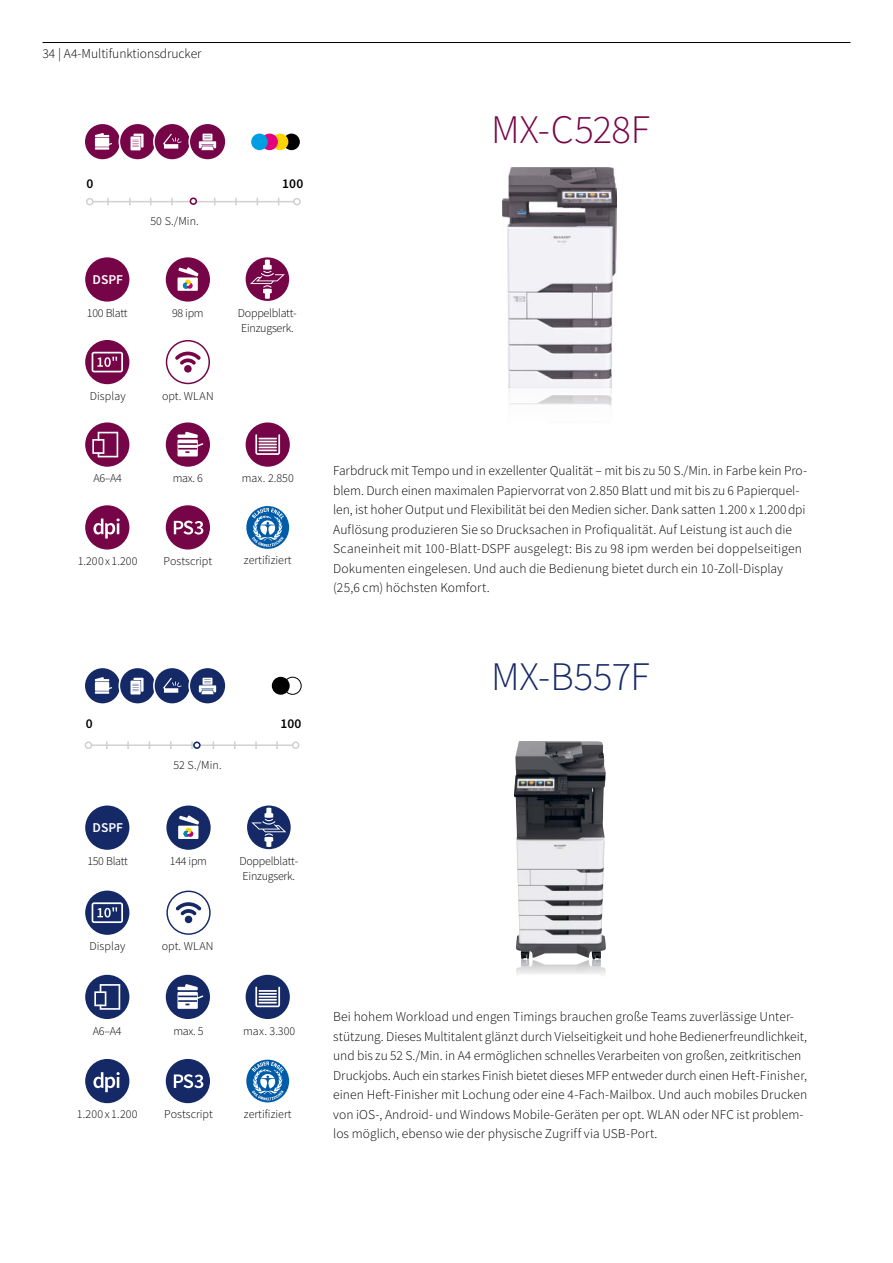
<style>
.page{position:relative;width:893px;height:1263px;background:#fff}
.page>*{position:absolute;margin:0;border:0;box-sizing:border-box;transform-origin:0 0}
.t1{font:300 40.5px "Source Sans Pro";letter-spacing:-.01em;color:#152967}
.t2{font:300 40.5px "Source Sans Pro";letter-spacing:-.005em;color:#760548}
.t3{font:300 13.5px/19.5px "Source Sans Pro";color:#000}
.t4{font:600 13.5px "Source Sans Pro";color:#fff}
.t5{font:600 13.5px "Source Sans Pro";letter-spacing:.01em;color:#000}
.t6{font:300 12px "Source Sans Pro";color:#000}
.t7{font:300 12px/15px "Source Sans Pro";letter-spacing:-.02em;color:#000}
</style>
<div class="page">
<img style="left:514px;top:741px;width:81px;height:218px">
<img style="left:516px;top:959px;width:89px;height:15px">
<img style="left:503px;top:168px;width:113px;height:238px">
<div style="left:166px;top:805px;width:45px;height:45px;background:#152967;border-radius:50%"></div>
<div style="left:178px;top:826px;width:20px;height:13px;background:#fff"></div>
<svg style="left:179px;top:815px;width:20px;height:22px"></svg>
<div style="left:85px;top:805px;width:44px;height:45px;background:#152967;border-radius:50%"></div>
<svg style="left:167px;top:891px;width:43px;height:43px"></svg>
<div style="left:166px;top:890px;width:45px;height:45px;border:1px solid #152967;border-radius:50%"></div>
<svg style="left:176px;top:902px;width:25px;height:21px"></svg>
<svg style="left:85px;top:890px;width:44px;height:45px"></svg>
<svg style="left:247px;top:805px;width:44px;height:44px"></svg>
<svg style="left:251px;top:808px;width:35px;height:39px"></svg>
<hr style="left:91px;top:744px;width:202px;height:2px;background:#cfd0d0">
<div style="left:85px;top:741px;width:7px;height:8px;border:2px solid #cfd0d0;border-radius:50%"></div>
<div style="left:292px;top:741px;width:7px;height:8px;border:2px solid #cfd0d0;border-radius:50%"></div>
<svg style="left:127px;top:741px;width:2px;height:8px"></svg>
<svg style="left:255px;top:741px;width:2px;height:8px"></svg>
<svg style="left:276px;top:741px;width:2px;height:8px"></svg>
<svg style="left:191px;top:741px;width:9px;height:8px"></svg>
<div style="left:193px;top:741px;width:8px;height:8px;border:2px solid #152967;border-radius:50%"></div>
<div style="left:272px;top:677px;width:18px;height:18px;background:#000;border-radius:50%"></div>
<div style="left:284px;top:677px;width:18px;height:18px;border:1px solid #000;border-radius:50%"></div>
<div style="left:84px;top:667px;width:37px;height:37px;background:#152967;border-radius:50%"></div>
<div style="left:83px;top:666px;width:39px;height:39px;border:2px solid #fff;border-radius:50%"></div>
<div style="left:119px;top:667px;width:37px;height:37px;background:#152967;border-radius:50%"></div>
<div style="left:119px;top:666px;width:38px;height:39px;border:2px solid #fff;border-radius:50%"></div>
<div style="left:154px;top:667px;width:37px;height:37px;background:#152967;border-radius:50%"></div>
<div style="left:153px;top:666px;width:38px;height:39px;border:2px solid #fff;border-radius:50%"></div>
<svg style="left:189px;top:667px;width:37px;height:37px"></svg>
<div style="left:188px;top:666px;width:39px;height:39px;border:2px solid #fff;border-radius:50%"></div>
<div style="left:164px;top:688px;width:14px;height:5px;background:#fff"></div>
<svg style="left:163px;top:678px;width:18px;height:11px"></svg>
<hr style="left:95px;top:691px;width:14px;height:3px;background:#fff">
<svg style="left:95px;top:677px;width:17px;height:14px"></svg>
<div style="left:131px;top:680px;width:10px;height:14px;background:#fff"></div>
<div style="left:203px;top:678px;width:9px;height:7px;background:#fff"></div>
<svg style="left:199px;top:679px;width:17px;height:15px"></svg>
<svg style="left:132px;top:678px;width:12px;height:14px"></svg>
<svg style="left:84px;top:123px;width:37px;height:37px"></svg>
<div style="left:83px;top:122px;width:39px;height:39px;border:2px solid #fff;border-radius:50%"></div>
<div style="left:119px;top:123px;width:37px;height:37px;background:#760548;border-radius:50%"></div>
<div style="left:119px;top:122px;width:38px;height:39px;border:2px solid #fff;border-radius:50%"></div>
<div style="left:154px;top:123px;width:37px;height:37px;background:#760548;border-radius:50%"></div>
<div style="left:153px;top:122px;width:38px;height:39px;border:2px solid #fff;border-radius:50%"></div>
<svg style="left:189px;top:123px;width:37px;height:37px"></svg>
<div style="left:188px;top:122px;width:39px;height:39px;border:2px solid #fff;border-radius:50%"></div>
<div style="left:164px;top:144px;width:14px;height:5px;background:#fff"></div>
<svg style="left:163px;top:134px;width:18px;height:11px"></svg>
<hr style="left:95px;top:147px;width:14px;height:3px;background:#fff">
<svg style="left:95px;top:133px;width:17px;height:14px"></svg>
<div style="left:131px;top:136px;width:10px;height:14px;background:#fff"></div>
<div style="left:203px;top:134px;width:9px;height:7px;background:#fff"></div>
<svg style="left:199px;top:135px;width:17px;height:15px"></svg>
<svg style="left:132px;top:134px;width:12px;height:14px"></svg>
<hr style="left:93px;top:201px;width:201px;height:1px;background:#cfd0d0">
<div style="left:86px;top:198px;width:7px;height:7px;border:2px solid #cfd0d0;border-radius:50%"></div>
<div style="left:293px;top:198px;width:8px;height:7px;border:2px solid #cfd0d0;border-radius:50%"></div>
<svg style="left:129px;top:198px;width:2px;height:7px"></svg>
<svg style="left:107px;top:198px;width:2px;height:7px"></svg>
<svg style="left:235px;top:198px;width:2px;height:7px"></svg>
<div style="left:190px;top:197px;width:7px;height:8px;border:2px solid #760548;border-radius:50%"></div>
<svg style="left:171px;top:198px;width:2px;height:7px"></svg>
<div style="left:85px;top:257px;width:44px;height:45px;background:#760548;border-radius:50%"></div>
<div style="left:166px;top:257px;width:44px;height:45px;background:#760548;border-radius:50%"></div>
<div style="left:178px;top:277px;width:20px;height:14px;background:#fff"></div>
<svg style="left:178px;top:267px;width:20px;height:22px"></svg>
<div style="left:166px;top:505px;width:44px;height:44px;background:#760548;border-radius:50%"></div>
<svg style="left:174px;top:521px;width:29px;height:13px"></svg>
<div style="left:166px;top:340px;width:44px;height:44px;border:2px solid #760548;border-radius:50%"></div>
<svg style="left:175px;top:352px;width:26px;height:21px"></svg>
<svg style="left:85px;top:505px;width:44px;height:44px"></svg>
<div style="left:166px;top:422px;width:44px;height:45px;background:#760548;border-radius:50%"></div>
<svg style="left:177px;top:432px;width:26px;height:24px"></svg>
<svg style="left:246px;top:422px;width:44px;height:45px"></svg>
<div style="left:85px;top:422px;width:44px;height:45px;background:#760548;border-radius:50%"></div>
<svg style="left:92px;top:432px;width:26px;height:25px"></svg>
<svg style="left:85px;top:340px;width:44px;height:44px"></svg>
<div style="left:246px;top:257px;width:43px;height:44px;background:#760548;border-radius:50%"></div>
<svg style="left:250px;top:259px;width:35px;height:40px"></svg>
<svg style="left:246px;top:506px;width:43px;height:43px"></svg>
<svg style="left:246px;top:975px;width:44px;height:44px"></svg>
<div style="left:85px;top:975px;width:44px;height:44px;background:#152967;border-radius:50%"></div>
<svg style="left:94px;top:984px;width:26px;height:26px"></svg>
<div style="left:166px;top:975px;width:44px;height:44px;background:#152967;border-radius:50%"></div>
<svg style="left:177px;top:984px;width:26px;height:25px"></svg>
<svg style="left:85px;top:1059px;width:44px;height:44px"></svg>
<div style="left:166px;top:1059px;width:44px;height:44px;background:#152967;border-radius:50%"></div>
<svg style="left:174px;top:1074px;width:29px;height:14px"></svg>
<svg style="left:246px;top:1059px;width:44px;height:44px"></svg>
<svg style="left:246px;top:1060px;width:43px;height:42px"></svg>
<div style="left:283px;top:134px;width:17px;height:16px;background:#000;border-radius:50%"></div>
<div style="left:272px;top:134px;width:16px;height:16px;background:#ffd400;border-radius:50%"></div>
<div style="left:261px;top:134px;width:17px;height:16px;background:#e5007d;border-radius:50%"></div>
<div style="left:251px;top:134px;width:17px;height:16px;background:#009ee3;border-radius:50%"></div>
<hr style="left:43px;top:42px;width:807px;height:1px;background:#000">
<p class="t3" style="left:43px;top:44px;width:161px">34 | A4-Multifunktionsdrucker</p>
<p class="t5" style="left:86px;top:174px;width:8px">0</p>
<p class="t5" style="left:282px;top:174px;width:23px">100</p>
<p class="t6" style="left:151px;top:214px;width:50px">50 S./Min.</p>
<p class="t4" style="left:93px;top:271px;width:32px">DSPF</p>
<p class="t6" style="left:87px;top:306px;width:42px">100 Blatt</p>
<p class="t6" style="left:172px;top:306px;width:33px">98 ipm</p>
<p class="t6" style="left:90px;top:388px;width:37px">Display</p>
<p class="t6" style="left:162px;top:388px;width:53px">opt. WLAN</p>
<p class="t7" style="left:238px;top:305px;width:61px">Doppelblatt-<br>Einzugserk.</p>
<p class="t6" style="left:93px;top:471px;width:30px">A6–A4</p>
<p class="t6" style="left:173px;top:471px;width:32px">max. 6</p>
<p class="t6" style="left:242px;top:471px;width:54px">max. 2.850</p>
<p class="t6" style="left:78px;top:554px;width:61px">1.200 x 1.200</p>
<p class="t6" style="left:164px;top:554px;width:50px">Postscript</p>
<p class="t6" style="left:244px;top:553px;width:49px">zertifiziert</p>
<p class="t5" style="left:86px;top:714px;width:8px">0</p>
<p class="t5" style="left:280px;top:714px;width:23px">100</p>
<p class="t6" style="left:173px;top:758px;width:50px">52 S./Min.</p>
<p class="t4" style="left:93px;top:819px;width:32px">DSPF</p>
<p class="t6" style="left:87px;top:854px;width:42px">150 Blatt</p>
<p class="t6" style="left:170px;top:853px;width:39px">144 ipm</p>
<p class="t6" style="left:89px;top:939px;width:37px">Display</p>
<p class="t6" style="left:162px;top:939px;width:53px">opt. WLAN</p>
<p class="t7" style="left:239px;top:853px;width:61px">Doppelblatt-<br>Einzugserk.</p>
<p class="t6" style="left:93px;top:1023px;width:30px">A6–A4</p>
<p class="t6" style="left:173px;top:1023px;width:32px">max. 5</p>
<p class="t6" style="left:243px;top:1023px;width:54px">max. 3.300</p>
<p class="t6" style="left:77px;top:1107px;width:62px">1.200x1.200</p>
<p class="t6" style="left:164px;top:1107px;width:50px">Postscript</p>
<p class="t6" style="left:244px;top:1107px;width:49px">zertifiziert</p>
<h1 class="t2" style="left:491px;top:105px;width:160px">MX-C528F</h1>
<p class="t3" style="left:333px;top:461px;width:475px">Farbdruck mit Tempo und in exzellenter Qualität – mit bis zu 50 S./Min. in Farbe kein Pro&shy;blem. Durch einen maximalen Papiervorrat von 2.850 Blatt und mit bis zu 6 Papierquel&shy;len, ist hoher Output und Flexibilität bei den Medien sicher. Dank satten 1.200 x 1.200dpi Auflösung produzieren Sie so Drucksachen in Profiqualität. Auf Leistung ist auch die Scaneinheit mit 100-Blatt-DSPF ausgelegt: Bis zu 98 ipm werden bei doppelseitigen Dokumenten eingelesen. Und auch die Bedienung bietet durch ein 10-Zoll-Display (25,6 cm) höchsten Komfort.</p>
<h1 class="t1" style="left:491px;top:651px;width:160px">MX-B557F</h1>
<p class="t3" style="left:333px;top:1007px;width:476px">Bei hohem Workload und engen Timings brauchen große Teams zuverlässige Unter&shy;stützung. Dieses Multitalent glänzt durch Vielseitigkeit und hohe Bedienerfreundlichkeit, und bis zu 52 S./Min. in A4 ermöglichen schnelles Verarbeiten von großen, zeitkritischen Druckjobs. Auch ein starkes Finish bietet dieses MFP entweder durch einen Heft-Finisher, einen Heft-Finisher mit Lochung oder eine 4-Fach-Mailbox. Und auch mobiles Drucken von iOS-, Android- und Windows Mobile-Geräten per opt. WLAN oder NFC ist problem&shy;los möglich, ebenso wie der physische Zugriff via USB-Port.</p>
</div>
